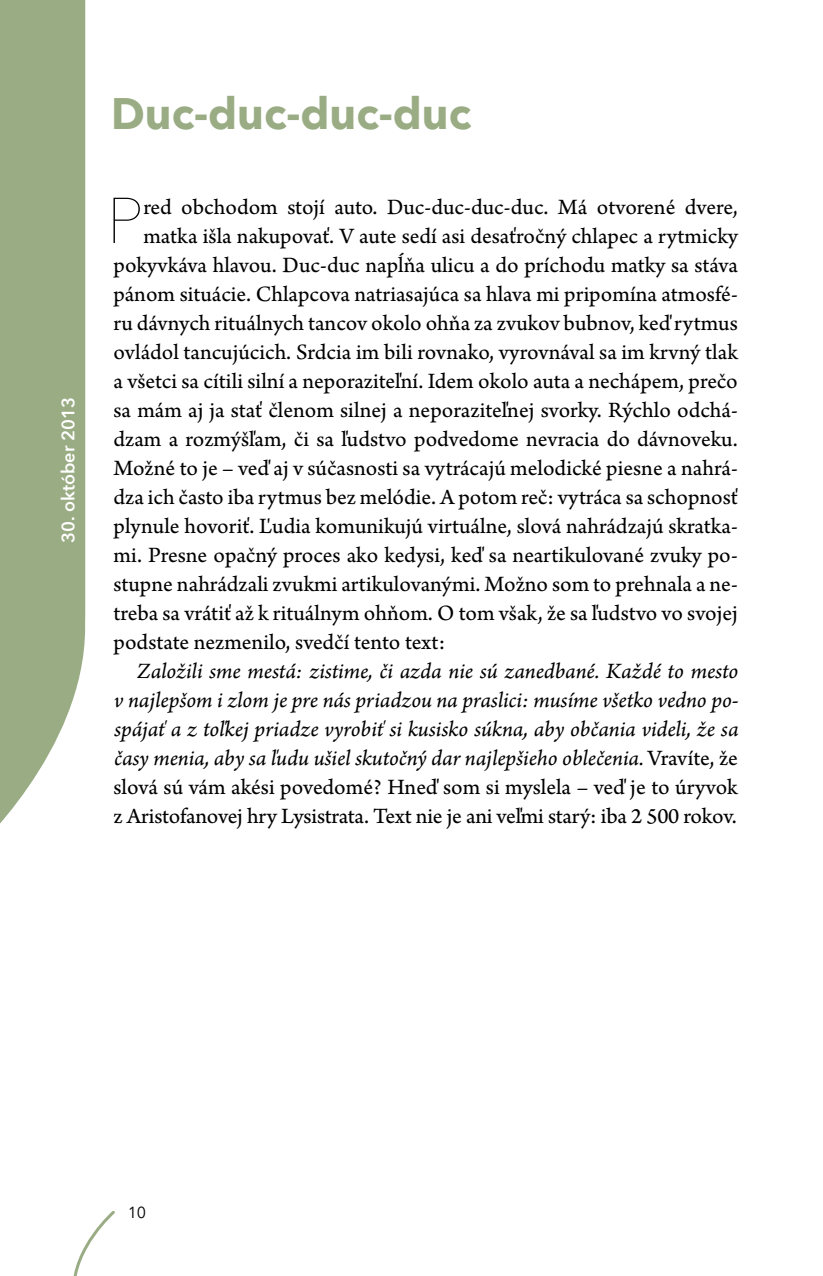
<style>
.page{position:relative;width:823px;height:1276px;background:#fff}
.page>*{position:absolute;margin:0;border:0;box-sizing:border-box;transform-origin:0 0}
.t1{font:200 64px "Avenir Next";color:#000}
.t2{font:italic 700 44px "Avenir Next";color:#9aac84}
.t3{font:23px/29px "Arno Pro Regular 10 pt";color:#000}
.t4{font:23px/29px "Arno Pro Italic 10 pt";letter-spacing:-.005em;color:#000;text-align:justify}
.t5{font:600 18px "Avenir Next";color:#fff}
.t6{font:16px "Avenir Next";color:#000}
.s1{font-family:"Arno Pro Regular 10 pt"}
</style>
<div class="page">
<svg style="left:73px;top:1211px;width:42px;height:65px"></svg>
<div style="left:0;top:0;width:85px;height:824px;background:#9aac84"></div>
<p class="t5" style="left:53px;top:542px;width:147px;rotate:-90deg">30. október 2013</p>
<h2 class="t2" style="left:113px;top:76px;width:374px">Duc-duc-duc-duc</h2>
<h1 class="t1" style="left:107px;top:167px;width:38px">P</h1>
<p class="t3" style="left:143px;top:194px;width:595px">red obchodom stojí auto. Duc-duc-duc-duc. Má otvorené dvere,</p>
<p class="t3" style="left:143px;top:223px;width:595px">matka išla nakupovať. V aute sedí asi desaťročný chlapec a rytmicky</p>
<p class="t3" style="left:113px;top:252px;width:625px">pokyvkáva hlavou. Duc-duc napĺňa ulicu a do príchodu matky sa stáva</p>
<p class="t3" style="left:113px;top:281px;width:625px">pánom situácie. Chlapcova natriasajúca sa hlava mi pripomína atmosfé-</p>
<p class="t3" style="left:113px;top:310px;width:625px">ru dávnych rituálnych tancov okolo ohňa za zvukov bubnov, keď rytmus</p>
<p class="t3" style="left:113px;top:339px;width:625px">ovládol tancujúcich. Srdcia im bili rovnako, vyrovnával sa im krvný tlak</p>
<p class="t3" style="left:113px;top:368px;width:625px">a všetci sa cítili silní a neporaziteľní. Idem okolo auta a nechápem, prečo</p>
<p class="t3" style="left:113px;top:397px;width:625px">sa mám aj ja stať členom silnej a neporaziteľnej svorky. Rýchlo odchá-</p>
<p class="t3" style="left:113px;top:426px;width:625px">dzam a rozmýšľam, či sa ľudstvo podvedome nevracia do dávnoveku.</p>
<p class="t3" style="left:113px;top:455px;width:625px">Možné to je – veď aj v súčasnosti sa vytrácajú melodické piesne a nahrá-</p>
<p class="t3" style="left:113px;top:484px;width:625px">dza ich často iba rytmus bez melódie. A potom reč: vytráca sa schopnosť</p>
<p class="t3" style="left:113px;top:513px;width:625px">plynule hovoriť. Ľudia komunikujú virtuálne, slová nahrádzajú skratka-</p>
<p class="t3" style="left:113px;top:542px;width:625px">mi. Presne opačný proces ako kedysi, keď sa neartikulované zvuky po-</p>
<p class="t3" style="left:113px;top:571px;width:625px">stupne nahrádzali zvukmi artikulovanými. Možno som to prehnala a ne-</p>
<p class="t3" style="left:113px;top:600px;width:625px">treba sa vrátiť až k rituálnym ohňom. O tom však, že sa ľudstvo vo svojej</p>
<p class="t3" style="left:113px;top:629px;width:333px">podstate nezmenilo, svedčí tento text:</p>
<p class="t4" style="left:113px;top:658px;width:625px;text-indent:23px">Založili sme mestá: zistime, či azda nie sú zanedbané. Každé to mesto v najlepšom i zlom je pre nás priadzou na praslici: musíme všetko vedno po&shy;spájať a z toľkej priadze vyrobiť si kusisko súkna, aby občania videli, že sa časy menia, aby sa ľudu ušiel skutočný dar najlepšieho oblečenia. <span class="s1">Vravíte, že</span></p>
<p class="t3" style="left:113px;top:774px;width:625px">slová sú vám akési povedomé? Hneď som si myslela – veď je to úryvok z Aristofanovej hry Lysistrata. Text nie je ani veľmi starý: iba 2 500 rokov.</p>
<p class="t6" style="left:128px;top:1199px;width:20px">10</p>
</div>
